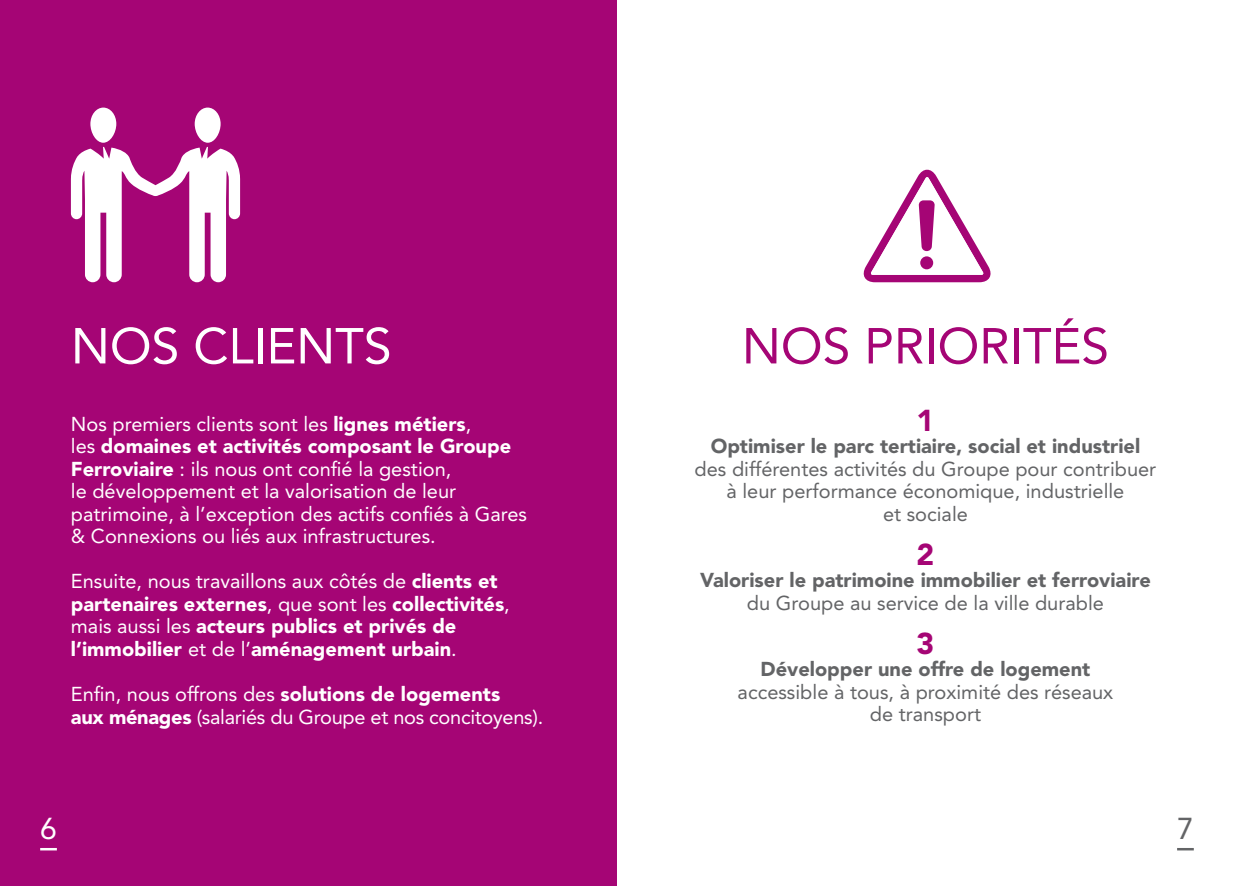
<style>
.page{position:relative;width:1234px;height:886px;background:#fff}
.page>*{position:absolute;margin:0;border:0;box-sizing:border-box;transform-origin:0 0}
.t1{font:50px "Avenir LT Std";color:#a50575}
.t2{font:50px "Avenir LT Std";color:#fff}
.t3{font:900 30px "Avenir LT Std";color:#a50575}
.t4{font:30px "Avenir LT Std";color:#fff}
.t5{font:30px "Avenir LT Std";color:#636466}
.t6{font:20px/22.5px "Avenir LT Std";color:#fff}
.t7{font:20px/22.5px "Avenir LT Std";color:#636466;text-align:center}
.t8{font:900 20px/22.5px "Avenir LT Std";color:#fff}
.t9{font:900 20px "Avenir LT Std";color:#636466}
.s1{font-weight:900}
.s2{font-weight:400}
</style>
<div class="page">
<div style="left:0;top:0;width:617px;height:886px;background:#a50575"></div>
<svg style="left:863px;top:169px;width:128px;height:113px"></svg>
<div style="left:90px;top:108px;width:26px;height:35px;background:#fff;border-radius:50%"></div>
<svg style="left:71px;top:147px;width:169px;height:135px"></svg>
<div style="left:195px;top:108px;width:25px;height:35px;background:#fff;border-radius:50%"></div>
<svg style="left:1177px;top:848px;width:16px;height:2px"></svg>
<svg style="left:40px;top:848px;width:17px;height:2px"></svg>
<h1 class="t2" style="left:71px;top:317px;width:322px">NOS CLIENTS</h1>
<p class="t6" style="left:71px;top:413px;width:457px">Nos premiers clients sont les <span class="s1">lignes métiers</span>,<br>les <span class="s1">domaines et activités composant le Groupe Ferroviaire</span> : ils nous ont confié la gestion,<br>le développement et la valorisation de leur patrimoine, à l’exception des actifs confiés à Gares &amp; Connexions ou liés aux infrastructures.</p>
<p class="t8" style="left:71px;top:570px;width:440px"><span class="s2">Ensuite, nous travaillons aux côtés de</span> clients et partenaires externes<span class="s2">, que sont les</span> collectivités<span class="s2">, mais aussi les</span> acteurs publics et privés de l’immobilier <span class="s2">et de l’</span>aménagement urbain<span class="s2">.</span></p>
<p class="t6" style="left:71px;top:683px;width:473px">Enfin, nous offrons des <span class="s1">solutions de logements<br>aux ménages</span> (salariés du Groupe et nos concitoyens).</p>
<h1 class="t1" style="left:741px;top:317px;width:368px">NOS PRIORITÉS</h1>
<h2 class="t3" style="left:916px;top:402px;width:19px">1</h2>
<p class="t9" style="left:710px;top:434px;width:431px">Optimiser le parc tertiaire, social et industriel</p>
<p class="t7" style="left:694px;top:458px;width:463px">des différentes activités du Groupe pour contribuer à leur performance économique, industrielle<br>et sociale</p>
<h2 class="t3" style="left:916px;top:536px;width:19px">2</h2>
<p class="t9" style="left:700px;top:568px;width:452px">Valoriser le patrimoine immobilier et ferroviaire</p>
<p class="t7" style="left:746px;top:592px;width:358px">du Groupe au service de la ville durable</p>
<h2 class="t3" style="left:916px;top:625px;width:19px">3</h2>
<p class="t9" style="left:760px;top:657px;width:331px">Développer une offre de logement</p>
<p class="t7" style="left:737px;top:680px;width:377px">accessible à tous, à proximité des réseaux de transport</p>
<h2 class="t4" style="left:40px;top:811px;width:18px">6</h2>
<h2 class="t5" style="left:1176px;top:811px;width:18px">7</h2>
</div>
